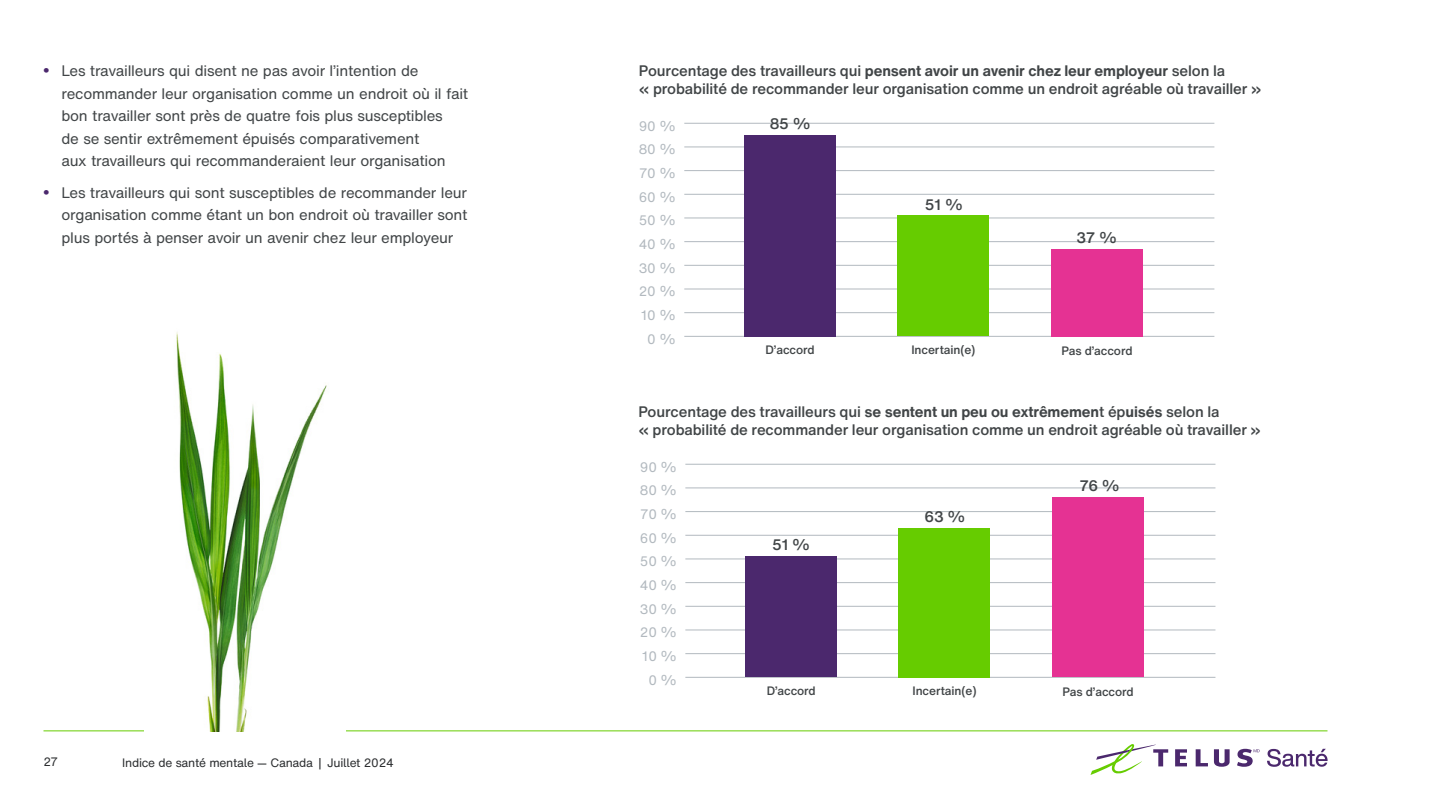
<style>
.page{position:relative;width:1440px;height:810px;background:#fff}
.page>*{position:absolute;margin:0;border:0;box-sizing:border-box;transform-origin:0 0}
.t1{font:15px/22.5px "H Nfor TELUS";letter-spacing:-.015em;color:#414547}
.t2{font:500 15px/18px "H Nfor TELUS";letter-spacing:-.01em;color:#414547}
.t3{font:13.5px "H Nfor TELUS";color:#b2b9bf}
.t4{font:500 12px "H Nfor TELUS";letter-spacing:-.01em;color:#414547}
.t5{font:12px "H Nfor TELUSSA";letter-spacing:-.02em;color:#2c2e30}
.t6{font:12px "H Nfor TELUS";color:#2c2e30}
.s1{font-family:"Arial";font-weight:700;font-size:16.5px;color:#4b286d}
.s2{font-weight:700}
</style>
<div class="page">
<hr style="left:684px;top:336px;width:530px;height:1px;background:#b2b9bf">
<hr style="left:684px;top:312px;width:530px;height:1px;background:#b2b9bf">
<hr style="left:684px;top:289px;width:530px;height:1px;background:#b2b9bf">
<hr style="left:684px;top:265px;width:530px;height:1px;background:#b2b9bf">
<hr style="left:684px;top:241px;width:530px;height:1px;background:#b2b9bf">
<hr style="left:684px;top:218px;width:530px;height:1px;background:#b2b9bf">
<hr style="left:684px;top:194px;width:530px;height:1px;background:#b2b9bf">
<hr style="left:684px;top:170px;width:530px;height:1px;background:#b2b9bf">
<hr style="left:684px;top:147px;width:530px;height:1px;background:#b2b9bf">
<hr style="left:684px;top:123px;width:530px;height:1px;background:#b2b9bf">
<div style="left:1051px;top:249px;width:92px;height:87px;background:#e53293"></div>
<div style="left:897px;top:216px;width:92px;height:120px;background:#6c0"></div>
<div style="left:744px;top:135px;width:92px;height:201px;background:#4b286d"></div>
<hr style="left:685px;top:677px;width:530px;height:1px;background:#b2b9bf">
<hr style="left:685px;top:653px;width:530px;height:1px;background:#b2b9bf">
<hr style="left:685px;top:630px;width:530px;height:1px;background:#b2b9bf">
<hr style="left:685px;top:606px;width:530px;height:1px;background:#b2b9bf">
<hr style="left:685px;top:582px;width:530px;height:1px;background:#b2b9bf">
<hr style="left:685px;top:559px;width:530px;height:1px;background:#b2b9bf">
<hr style="left:685px;top:535px;width:530px;height:1px;background:#b2b9bf">
<hr style="left:685px;top:511px;width:530px;height:1px;background:#b2b9bf">
<hr style="left:685px;top:488px;width:530px;height:1px;background:#b2b9bf">
<hr style="left:685px;top:464px;width:530px;height:1px;background:#b2b9bf">
<div style="left:1052px;top:497px;width:92px;height:180px;background:#e53293"></div>
<div style="left:898px;top:528px;width:92px;height:149px;background:#6c0"></div>
<div style="left:745px;top:557px;width:92px;height:120px;background:#4b286d"></div>
<svg style="left:1175px;top:749px;width:12px;height:17px"></svg>
<svg style="left:1196px;top:749px;width:12px;height:17px"></svg>
<svg style="left:1214px;top:749px;width:16px;height:18px"></svg>
<svg style="left:1090px;top:744px;width:78px;height:31px"></svg>
<svg style="left:1237px;top:749px;width:23px;height:18px"></svg>
<svg style="left:1267px;top:749px;width:61px;height:18px"></svg>
<hr style="left:44px;top:730px;width:1284px;height:1px;background:#6c0">
<img style="left:144px;top:332px;width:202px;height:399px">
<p class="t1" style="left:62px;top:60px;width:408px;text-indent:-18px"><span class="s1">•</span> Les travailleurs qui disent ne pas avoir l’intention de recommander leur organisation comme un endroit où il fait bon travailler sont près de quatre fois plus susceptibles<br>de se sentir extrêmement épuisés comparativement<br>aux travailleurs qui recommanderaient leur organisation</p>
<p class="t1" style="left:62px;top:181px;width:408px;text-align:justify;text-indent:-18px"><span class="s1">•</span> Les travailleurs qui sont susceptibles de recommander leur organisation comme étant un bon endroit où travailler sont plus portés à penser avoir un avenir chez leur employeur</p>
<p class="t6" style="left:44px;top:754px;width:16px">27</p>
<p class="t5" style="left:122px;top:754px;width:273px">Indice de santé mentale — Canada | Juillet 2024</p>
<p class="t2" style="left:639px;top:62px;width:624px">Pourcentage des travailleurs qui <span class="s2">pensent avoir un avenir chez leur employeur</span> selon la<br>« probabilité de recommander leur organisation comme un endroit agréable où travailler »</p>
<p class="t3" style="left:639px;top:116px;width:39px">90 %</p>
<p class="t3" style="left:639px;top:140px;width:39px">80 %</p>
<p class="t3" style="left:639px;top:164px;width:38px">70 %</p>
<p class="t3" style="left:639px;top:187px;width:39px">60 %</p>
<p class="t3" style="left:639px;top:211px;width:39px">50 %</p>
<p class="t3" style="left:639px;top:235px;width:39px">40 %</p>
<p class="t3" style="left:639px;top:259px;width:39px">30 %</p>
<p class="t3" style="left:639px;top:282px;width:39px">20 %</p>
<p class="t3" style="left:641px;top:306px;width:36px">10 %</p>
<p class="t3" style="left:647px;top:330px;width:30px">0 %</p>
<p class="t2" style="left:770px;top:114px;width:42px">85 %</p>
<p class="t4" style="left:766px;top:342px;width:51px">D’accord</p>
<p class="t2" style="left:925px;top:195px;width:39px">51 %</p>
<p class="t2" style="left:1077px;top:228px;width:42px">37 %</p>
<p class="t4" style="left:911px;top:342px;width:65px">Incertain(e)</p>
<p class="t4" style="left:1061px;top:342px;width:73px">Pas d’accord</p>
<p class="t2" style="left:638px;top:403px;width:624px">Pourcentage des travailleurs qui <span class="s2">se sentent un peu ou extrêmemen</span>t ép<span class="s2">uisés</span> selon la<br>« probabilité de recommander leur organisation comme un endroit agréable où travailler »</p>
<p class="t3" style="left:640px;top:457px;width:39px">90 %</p>
<p class="t3" style="left:640px;top:481px;width:39px">80 %</p>
<p class="t3" style="left:640px;top:505px;width:38px">70 %</p>
<p class="t3" style="left:640px;top:528px;width:39px">60 %</p>
<p class="t3" style="left:640px;top:552px;width:39px">50 %</p>
<p class="t3" style="left:640px;top:576px;width:39px">40 %</p>
<p class="t3" style="left:640px;top:599px;width:39px">30 %</p>
<p class="t3" style="left:640px;top:623px;width:39px">20 %</p>
<p class="t3" style="left:642px;top:647px;width:36px">10 %</p>
<p class="t3" style="left:648px;top:671px;width:30px">0 %</p>
<p class="t2" style="left:772px;top:536px;width:39px">51 %</p>
<p class="t4" style="left:767px;top:683px;width:51px">D’accord</p>
<p class="t2" style="left:925px;top:508px;width:42px">63 %</p>
<p class="t2" style="left:1079px;top:477px;width:42px">76 %</p>
<p class="t4" style="left:913px;top:683px;width:65px">Incertain(e)</p>
<p class="t4" style="left:1062px;top:683px;width:73px">Pas d’accord</p>
</div>
